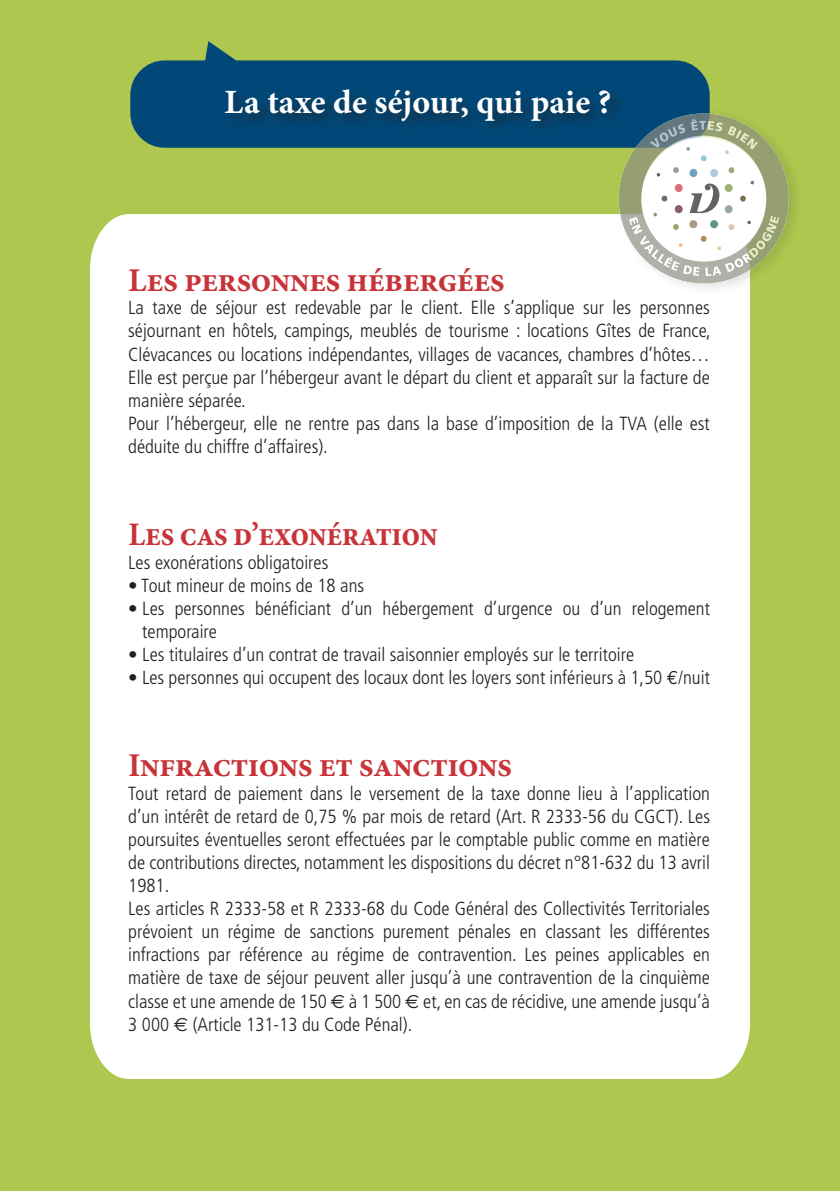
<style>
.page{position:relative;width:840px;height:1191px;background:#fff}
.page>*{position:absolute;margin:0;border:0;box-sizing:border-box;transform-origin:0 0}
.t1{font:700 34px "Minion Pro";color:#fff}
.t2{font:700 33.2px "Minion Pro";letter-spacing:-.02em;color:#c83339}
.t3{font:700 condensed 33.2px "Minion Pro";letter-spacing:-.02em;color:#c83339}
.t4{font:300 condensed 19px/23px "Frutiger";color:#231f20;text-align:justify}
.s1{font-family:"Euro Mono";font-weight:400;font-stretch:normal}
.s2{font-family:"Euro Sans";font-weight:400;font-stretch:normal}
</style>
<div class="page">
<div style="left:0;top:0;width:839px;height:1191px;background:#aec84f"></div>
<svg style="left:130px;top:41px;width:579px;height:107px;fill:#014878"></svg>
<div style="left:221px;top:84px;width:404px;height:54px;background:#231f20;opacity:.65"></div>
<div style="left:90px;top:214px;width:659px;height:865px;background:#fff"></div>
<div style="left:613px;top:106px;width:191px;height:191px;background:#231f20;opacity:.2"></div>
<svg style="left:618px;top:113px;width:170px;height:170px;fill:#969f72"></svg>
<svg style="left:628px;top:119px;width:150px;height:157px"></svg>
<p class="t1" style="left:224px;top:78px;width:388px">La taxe de séjour, qui paie ?</p>
<p class="t2" style="left:128px;top:257px;width:378px">Les personnes hébergées</p>
<p class="t4" style="left:128px;top:296px;width:583px">La taxe de séjour est redevable par le client. Elle s’applique sur les personnes séjournant en hôtels, campings, meublés de tourisme : locations Gîtes de France, Clévacances ou locations indépendantes, villages de vacances, chambres d’hôtes… Elle est perçue par l’hébergeur avant le départ du client et apparaît sur la facture de manière séparée.</p>
<p class="t4" style="left:128px;top:412px;width:583px">Pour l’hébergeur, elle ne rentre pas dans la base d’imposition de la TVA (elle est déduite du chiffre d’affaires).</p>
<p class="t3" style="left:128px;top:512px;width:311px">Les cas d’exonération</p>
<p class="t4" style="left:128px;top:550px;width:201px">Les exonérations obligatoires</p>
<p class="t4" style="left:128px;top:574px;width:237px">• Tout mineur de moins de 18 ans</p>
<p class="t4" style="left:142px;top:597px;width:569px;text-indent:-14px">• Les personnes bénéficiant d’un hébergement d’urgence ou d’un relogement temporaire</p>
<p class="t4" style="left:128px;top:643px;width:507px">• Les titulaires d’un contrat de travail saisonnier employés sur le territoire</p>
<p class="t4" style="left:128px;top:666px;width:583px">• Les personnes qui occupent des locaux dont les loyers sont inférieurs à 1,50 <span class="s1">e</span>/nuit</p>
<p class="t2" style="left:128px;top:742px;width:385px">Infractions et sanctions</p>
<p class="t4" style="left:128px;top:781px;width:583px">Tout retard de paiement dans le versement de la taxe donne lieu à l’application d’un intérêt de retard de 0,75 % par mois de retard (Art. R 2333-56 du CGCT). Les poursuites éventuelles seront effectuées par le comptable public comme en matière de contributions directes, notamment les dispositions du décret n°81-632 du 13 avril 1981.</p>
<p class="t4" style="left:128px;top:897px;width:583px">Les articles R 2333-58 et R 2333-68 du Code Général des Collectivités Territoriales prévoient un régime de sanctions purement pénales en classant les différentes infractions par référence au régime de contravention. Les peines applicables en matière de taxe de séjour peuvent aller jusqu’à une contravention de la cinquième classe et une amende de 150 <span class="s2">€</span> à 1 500 <span class="s2">€</span> et, en cas de récidive, une amende jusqu’à 3 000 <span class="s2">€</span> (Article 131-13 du Code Pénal).</p>
</div>
